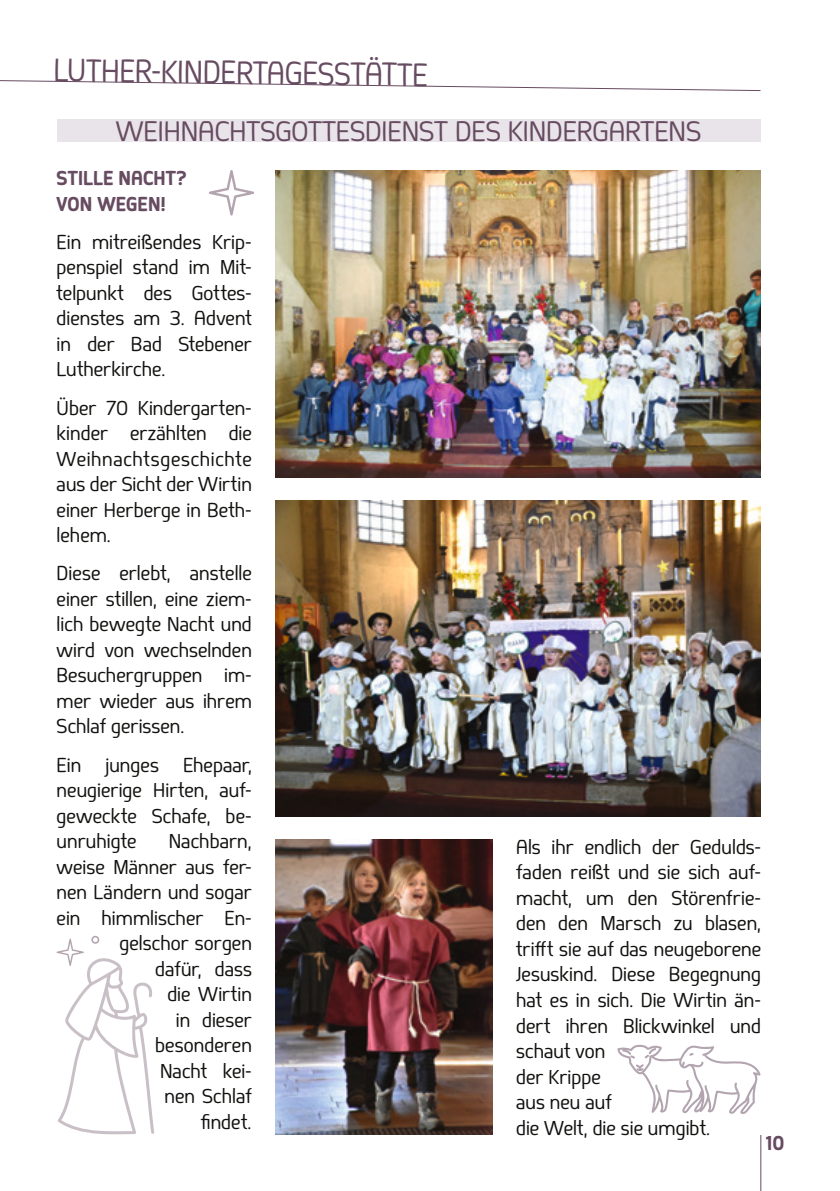
<style>
.page{position:relative;width:840px;height:1191px;background:#fff}
.page>*{position:absolute;margin:0;border:0;box-sizing:border-box;transform-origin:0 0}
.t1{font:32px "Springsteel";color:#674b61;scale:.95 1}
.Text_10_pt{font:28px "Springsteel";color:#674b61}
.Grundtext_fett{font:20px/25.6px "Springsteel";letter-spacing:.005em;color:#11110f;text-align:justify}
.Grundtext_fett-2{font:800 20px "Springsteel";letter-spacing:.005em;color:#674b61}
</style>
<div class="page">
<hr style="left:760px;top:1135px;width:1px;height:56px;background:#674b61">
<svg style="left:0;top:80px;width:760px;height:11px"></svg>
<img style="left:276px;top:170px;width:484px;height:307px">
<img style="left:275px;top:500px;width:485px;height:317px">
<img style="left:276px;top:840px;width:216px;height:294px">
<div style="left:57px;top:119px;width:703px;height:23px;background:#e9e4ea"></div>
<svg style="left:617px;top:1044px;width:143px;height:70px"></svg>
<svg style="left:209px;top:170px;width:45px;height:45px"></svg>
<svg style="left:57px;top:935px;width:97px;height:199px"></svg>
<p class="t1" style="left:54px;top:50px;width:395px;rotate:1deg">LUTHER-KINDERTAGESSTÄTTE</p>
<p class="Text_10_pt" style="left:116px;top:115px;width:586px">WEIHNACHTSGOTTESDIENST DES KINDERGARTENS</p>
<p class="Grundtext_fett-2" style="left:57px;top:165px;width:131px">STILLE NACHT?</p>
<p class="Grundtext_fett-2" style="left:57px;top:191px;width:111px">VON WEGEN!</p>
<p class="Grundtext_fett" style="left:57px;top:229px;width:197px">Ein mitreißendes Krip&shy;penspiel stand im Mit&shy;telpunkt des Gottes&shy;dienstes am 3. Advent in der Bad Stebener Lutherkirche.</p>
<p class="Grundtext_fett" style="left:57px;top:395px;width:197px">Über 70 Kindergarten&shy;kinder erzählten die Weihnachtsgeschichte aus der Sicht der Wirtin einer Herberge in Beth&shy;lehem.</p>
<p class="Grundtext_fett" style="left:57px;top:560px;width:197px">Diese erlebt, anstelle einer stillen, eine ziem&shy;lich bewegte Nacht und wird von wechselnden Besuchergruppen im&shy;mer wieder aus ihrem Schlaf gerissen.</p>
<p class="Grundtext_fett" style="left:57px;top:752px;width:197px">Ein junges Ehepaar, neugierige Hirten, auf&shy;geweckte Schafe, be&shy;unruhigte</p>
<p class="Grundtext_fett" style="left:57px;top:828px;width:197px;text-align:right">Nachbarn,<br>weise Männer aus fer&shy;nen Ländern und sogar ein himmlischer En&shy;gelschor sorgen<br>dafür, dass<br>die Wirtin<br>in dieser<br>besonderen<br>Nacht kei-<br>nen Schlaf<br>findet.</p>
<p class="Grundtext_fett" style="left:516px;top:834px;width:246px">Als ihr endlich der Gedulds&shy;faden reißt und sie sich auf&shy;macht, um den Störenfrie&shy;den den Marsch zu blasen, trifft sie auf das neugeborene Jesuskind. Diese Begegnung hat es in sich. Die Wirtin än&shy;dert ihren Blickwinkel und schaut von</p>
<p class="Grundtext_fett" style="left:516px;top:1063px;width:86px">der Krippe</p>
<p class="Grundtext_fett" style="left:516px;top:1089px;width:97px">aus neu auf</p>
<p class="Grundtext_fett" style="left:516px;top:1114px;width:195px">die Welt, die sie umgibt.</p>
<p class="Grundtext_fett-2" style="left:765px;top:1130px;width:20px">10</p>
</div>
